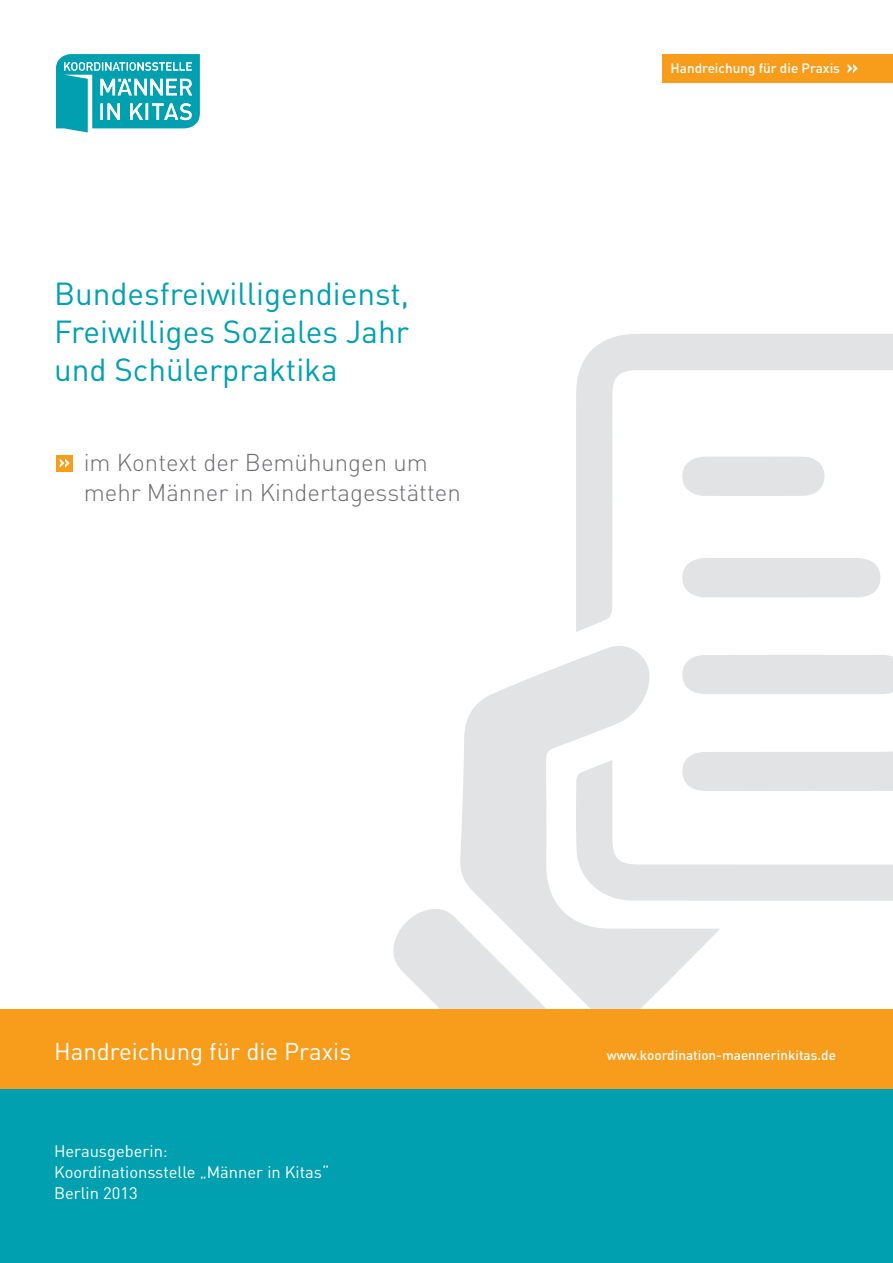
<style>
.page{position:relative;width:893px;height:1263px;background:#fff}
.page>*{position:absolute;margin:0;border:0;box-sizing:border-box;transform-origin:0 0}
.t1{font:31.5px/37.8px "DIN Pro";color:#00a0b0;text-align:justify}
.t2{font:300 24px/30px "DIN Pro";color:#6c6d70}
.t3{font:24px "DIN Pro";color:#fff}
.t4{font:16.5px/21px "DIN Pro";color:#fff}
.t5{font:500 13.5px "DIN Pro";color:#fff}
</style>
<div class="page">
<div style="left:662px;top:54px;width:231px;height:29px;background:#f89c1c"></div>
<svg style="left:576px;top:334px;width:317px;height:567px"></svg>
<svg style="left:460px;top:644px;width:260px;height:365px;fill:#e2e3e5"></svg>
<svg style="left:393px;top:908px;width:183px;height:101px"></svg>
<div style="left:682px;top:655px;width:211px;height:39px;background:#e2e3e5"></div>
<div style="left:682px;top:558px;width:199px;height:39px;background:#e2e3e5"></div>
<div style="left:682px;top:751px;width:211px;height:40px;background:#e2e3e5"></div>
<svg style="left:682px;top:456px;width:143px;height:40px;background:#e4e5e7"></svg>
<svg style="left:56px;top:54px;width:144px;height:79px"></svg>
<div style="left:0;top:1089px;width:893px;height:174px;background:#00a0b0"></div>
<div style="left:0;top:1009px;width:893px;height:80px;background:#f89c1c"></div>
<div style="left:56px;top:455px;width:16px;height:16px;background:#f89c1c"></div>
<svg style="left:60px;top:458px;width:10px;height:10px"></svg>
<svg style="left:848px;top:64px;width:10px;height:9px"></svg>
<p class="t1" style="left:54px;top:274px;width:357px">Bundesfreiwilligendienst, Freiwilliges Soziales Jahr und Schülerpraktika</p>
<p class="t2" style="left:84px;top:447px;width:378px">im Kontext der Bemühungen um mehr Männer in Kindertagesstätten</p>
<p class="t5" style="left:670px;top:59px;width:171px">Handreichung für die Praxis</p>
<p class="t3" style="left:54px;top:1035px;width:299px">Handreichung für die Praxis</p>
<p class="t4" style="left:54px;top:1140px;width:277px">Herausgeberin:<br>Koordinationsstelle „Männer in Kitas“<br>Berlin 2013</p>
<p class="t5" style="left:607px;top:1046px;width:231px">www.koordination-maennerinkitas.de</p>
</div>
